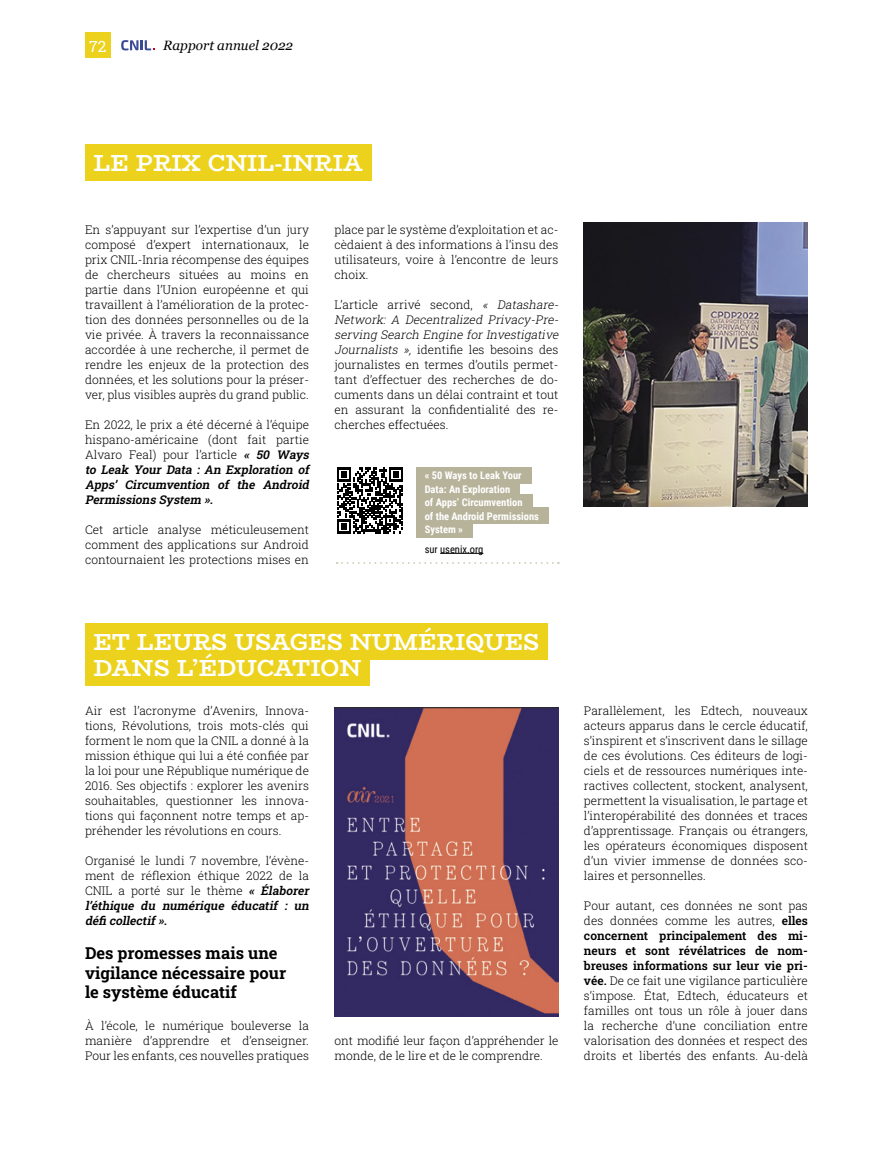
<style>
.page{position:relative;width:893px;height:1149px;background:#fff}
.page>*{position:absolute;margin:0;border:0;box-sizing:border-box;transform-origin:0 0}
.t1{font:700 23.25px/25.5px "Bio Rhyme";color:#fff}
.t2{font:700 16.5px/19.5px "Roboto Slab";color:#000}
.t3{font:15.45px "Roboto Slab";color:#fff}
.t4{font:italic 13.5px "Georgia";color:#000}
.t5{font:300 12px/15px "Roboto Slab";color:#000;text-align:justify}
.t6{font:700 10.5px/13.5px "Roboto Condensed";color:#fff}
.t7{font:10.5px "Roboto Condensed";color:#000}
.s1{font-weight:600;font-style:italic}
.s2{font-style:italic}
.s3{font-weight:600}
</style>
<div class="page">
<div style="left:85px;top:33px;width:26px;height:25px;background:#ecd21c"></div>
<svg style="left:121px;top:40px;width:34px;height:10px"></svg>
<div style="left:85px;top:623px;width:463px;height:36px;background:#ecd21c"></div>
<div style="left:85px;top:649px;width:285px;height:36px;background:#ecd21c"></div>
<img style="left:334px;top:707px;width:225px;height:308px">
<div style="left:85px;top:145px;width:286px;height:36px;background:#ecd21c"></div>
<div style="left:416px;top:466px;width:115px;height:17px;background:#b7b39b"></div>
<div style="left:416px;top:480px;width:104px;height:17px;background:#b7b39b"></div>
<div style="left:416px;top:493px;width:116px;height:17px;background:#b7b39b"></div>
<div style="left:416px;top:507px;width:133px;height:17px;background:#b7b39b"></div>
<div style="left:416px;top:520px;width:57px;height:17px;background:#b7b39b"></div>
<hr style="left:440px;top:553px;width:43px;height:1px;background:#000">
<svg style="left:337px;top:467px;width:66px;height:66px"></svg>
<svg style="left:337px;top:562px;width:222px;height:1px"></svg>
<img style="left:584px;top:222px;width:224px;height:284px">
<p class="t3" style="left:89px;top:36px;width:19px">72</p>
<p class="t4" style="left:163px;top:36px;width:132px">Rapport annuel 2022</p>
<h1 class="t1" style="left:94px;top:149px;width:271px">LE PRIX CNIL-INRIA</h1>
<p class="t5" style="left:85px;top:222px;width:225px">En s’appuyant sur l’expertise d’un jury composé d’expert internationaux, le prix CNIL-Inria récompense des équipes de chercheurs situées au moins en partie dans l’Union européenne et qui travaillent à l’amélioration de la protec&shy;tion des données personnelles ou de la vie privée. À travers la reconnaissance accordée à une recherche, il permet de rendre les enjeux de la protection des données, et les solutions pour la préser&shy;ver, plus visibles auprès du grand public.</p>
<p class="t5" style="left:85px;top:417px;width:228px;text-align:left">En 2022, le prix a été décerné à l’équipe hispano-américaine (dont fait partie Alvaro Feal) pour l’article <span class="s1">« 50 Ways to Leak Your Data : An Exploration of Apps’ Circumvention of the Android Permissions System ».</span></p>
<p class="t5" style="left:85px;top:522px;width:225px">Cet article analyse méticuleusement comment des applications sur Android contournaient les protections mises en</p>
<p class="t5" style="left:334px;top:222px;width:225px">place par le système d’exploitation et ac&shy;cèdaient à des informations à l’insu des utilisateurs, voire à l’encontre de leurs choix.</p>
<p class="t5" style="left:334px;top:297px;width:228px;text-align:left">L’article arrivé second, <span class="s2">« Datashare-Network: A Decentralized Privacy-Pre&shy;serving Search Engine for Investigative Journalists »,</span> identifie les besoins des journalistes en termes d’outils permet&shy;tant d’effectuer des recherches de do&shy;cuments dans un délai contraint et tout en assurant la confidentialité des re&shy;cherches effectuées.</p>
<p class="t6" style="left:425px;top:468px;width:116px">« 50 Ways to Leak Your<br>Data: An Exploration<br>of Apps’ Circumvention<br>of the Android Permissions<br>System »</p>
<p class="t7" style="left:425px;top:541px;width:60px">sur usenix.org</p>
<h1 class="t1" style="left:94px;top:628px;width:447px">ET LEURS USAGES NUMÉRIQUES<br>DANS L’ÉDUCATION</h1>
<p class="t5" style="left:85px;top:702px;width:225px">Air est l’acronyme d’Avenirs, Innova&shy;tions, Révolutions, trois mots-clés qui forment le nom que la CNIL a donné à la mission éthique qui lui a été confiée par la loi pour une République numérique de 2016. Ses objectifs : explorer les avenirs souhaitables, questionner les innova&shy;tions qui façonnent notre temps et ap&shy;préhender les révolutions en cours.</p>
<p class="t5" style="left:85px;top:852px;width:228px;text-align:left">Organisé le lundi 7 novembre, l’évène&shy;ment de réflexion éthique 2022 de la<br>CNIL a porté sur le thème <span class="s1">« Élaborer l’éthique du numérique éducatif : un défi collectif».</span></p>
<h2 class="t2" style="left:85px;top:942px;width:203px">Des promesses mais une vigilance nécessaire pour le système éducatif</h2>
<p class="t5" style="left:85px;top:1017px;width:225px">À l’école, le numérique bouleverse la manière d’apprendre et d’enseigner.<br>Pour les enfants, ces nouvelles pratiques</p>
<p class="t5" style="left:334px;top:1032px;width:225px">ont modifié leur façon d’appréhender le monde, de le lire et de le comprendre.</p>
<p class="t5" style="left:584px;top:702px;width:225px">Parallèlement, les Edtech, nouveaux acteurs apparus dans le cercle éducatif, s’inspirent et s’inscrivent dans le sillage de ces évolutions. Ces éditeurs de logi&shy;ciels et de ressources numériques inte&shy;ractives collectent, stockent, analysent, permettent la visualisation, le partage et l’interopérabilité des données et traces d’apprentissage. Français ou étrangers, les opérateurs économiques disposent d’un vivier immense de données sco&shy;laires et personnelles.</p>
<p class="t5" style="left:584px;top:897px;width:225px">Pour autant, ces données ne sont pas des données comme les autres, <span class="s3">elles concernent principalement des mi&shy;neurs et sont révélatrices de nom&shy;breuses informations sur leur vie pri&shy;vée.</span> De ce fait une vigilance particulière s’impose. État, Edtech, éducateurs et familles ont tous un rôle à jouer dans la recherche d’une conciliation entre valorisation des données et respect des droits et libertés des enfants. Au-delà</p>
</div>
